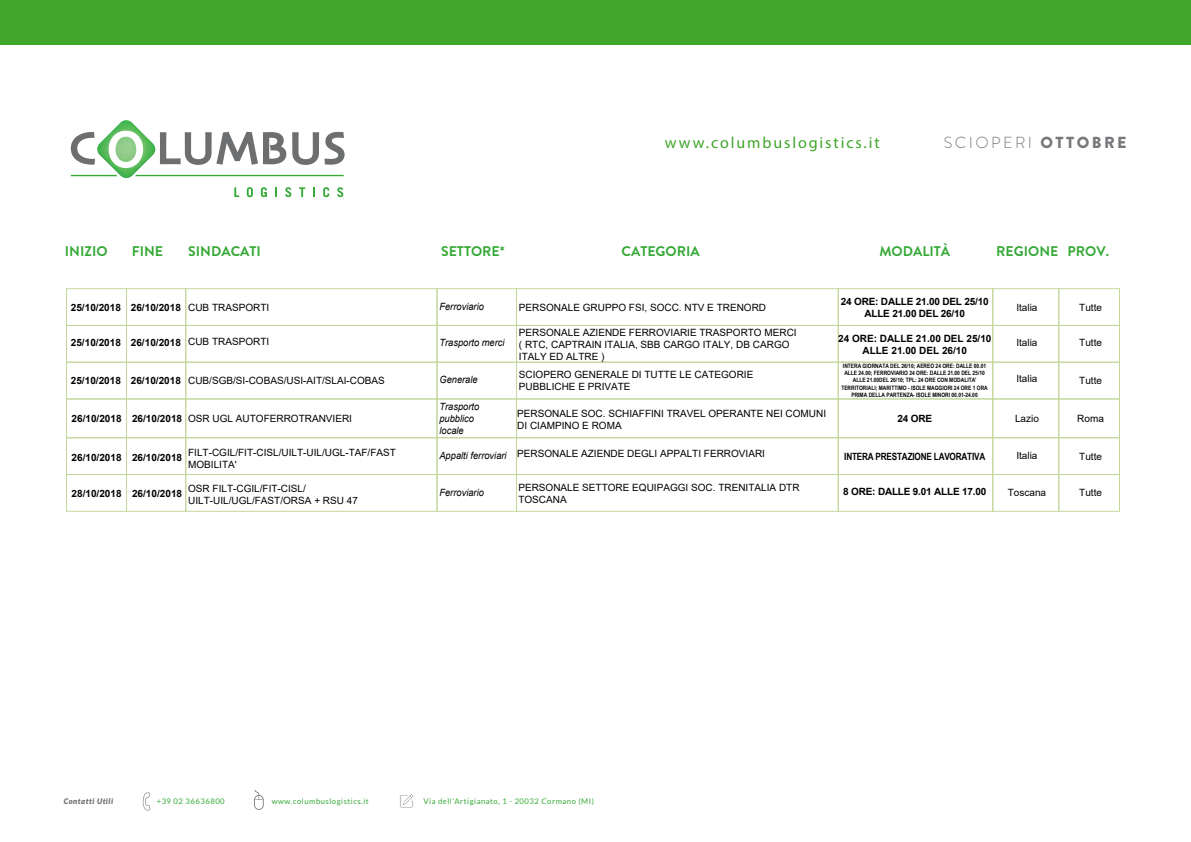
<style>
.page{position:relative;width:1191px;height:842px;background:#fff}
.page>*{position:absolute;margin:0;border:0;box-sizing:border-box;transform-origin:0 0}
.t1{font:16px "Myriad Pro";letter-spacing:.12em;color:#40a52b}
.t2{font:300 16px "Brandon Grotesque";letter-spacing:.155em;color:#77787b}
.t3{font:700 14px "Brandon Grotesque";color:#35a936}
.t4{font:10px/12px "Arial";color:#000}
.t5{font:700 10px/12px "Arial";color:#000;text-align:center}
.t6{font:italic 10px/12px "Arial";color:#000;scale:.93 1}
.t7{font:700 10px/12px "Arial";letter-spacing:-.02em;color:#000;text-align:center}
.t8{font:700 10px "Arial Narrow";letter-spacing:-.02em;color:#000}
.t9{font:7.7px "Lato";letter-spacing:.065em;color:#35a936}
.t10{font:italic 900 7.7px "Lato";letter-spacing:.065em;color:#6d6e70}
.t11{font:700 6px/7.2px "Arial Narrow";color:#000;text-align:center}
.s1{font-weight:900}
.s2{font-weight:400}
</style>
<div class="page">
<svg style="left:234px;top:187px;width:5px;height:10px"></svg>
<svg style="left:247px;top:187px;width:6px;height:10px"></svg>
<svg style="left:261px;top:187px;width:6px;height:10px"></svg>
<svg style="left:275px;top:187px;width:2px;height:10px"></svg>
<svg style="left:285px;top:187px;width:6px;height:10px"></svg>
<svg style="left:299px;top:187px;width:6px;height:10px"></svg>
<svg style="left:313px;top:187px;width:2px;height:10px"></svg>
<svg style="left:323px;top:187px;width:6px;height:10px"></svg>
<svg style="left:337px;top:187px;width:6px;height:10px"></svg>
<svg style="left:155px;top:175px;width:189px;height:1px"></svg>
<svg style="left:71px;top:175px;width:26px;height:1px"></svg>
<img style="left:97px;top:120px;width:58px;height:58px">
<svg style="left:109px;top:131px;width:34px;height:37px"></svg>
<svg style="left:71px;top:132px;width:24px;height:33px"></svg>
<svg style="left:160px;top:132px;width:185px;height:33px"></svg>
<svg style="left:254px;top:790px;width:10px;height:20px"></svg>
<svg style="left:400px;top:794px;width:14px;height:14px"></svg>
<svg style="left:142px;top:792px;width:8px;height:19px"></svg>
<div style="left:0;top:0;width:1191px;height:45px;background:#40a52b"></div>
<div style="left:126px;top:289px;width:60px;height:37px;border:1px solid #c4d79b"></div>
<div style="left:993px;top:289px;width:66px;height:37px;border:1px solid #c4d79b"></div>
<div style="left:1059px;top:289px;width:61px;height:37px;border:1px solid #c4d79b"></div>
<div style="left:66px;top:325px;width:61px;height:37px;border:1px solid #c4d79b"></div>
<div style="left:126px;top:325px;width:60px;height:37px;border:1px solid #c4d79b"></div>
<div style="left:186px;top:325px;width:251px;height:37px;border:1px solid #c4d79b"></div>
<div style="left:437px;top:325px;width:80px;height:37px;border:1px solid #c4d79b"></div>
<div style="left:516px;top:325px;width:322px;height:37px;border:1px solid #c4d79b"></div>
<div style="left:838px;top:325px;width:155px;height:37px;border:1px solid #c4d79b"></div>
<div style="left:993px;top:325px;width:66px;height:37px;border:1px solid #c4d79b"></div>
<div style="left:1059px;top:325px;width:61px;height:37px;border:1px solid #c4d79b"></div>
<div style="left:66px;top:362px;width:61px;height:37px;border:1px solid #c4d79b"></div>
<div style="left:126px;top:362px;width:60px;height:37px;border:1px solid #c4d79b"></div>
<div style="left:186px;top:362px;width:251px;height:37px;border:1px solid #c4d79b"></div>
<div style="left:437px;top:362px;width:80px;height:37px;border:1px solid #c4d79b"></div>
<div style="left:516px;top:362px;width:322px;height:37px;border:1px solid #c4d79b"></div>
<div style="left:838px;top:362px;width:155px;height:37px;border:1px solid #c4d79b"></div>
<div style="left:993px;top:362px;width:66px;height:37px;border:1px solid #c4d79b"></div>
<div style="left:1059px;top:362px;width:61px;height:37px;border:1px solid #c4d79b"></div>
<div style="left:66px;top:399px;width:61px;height:39px;border:1px solid #c4d79b"></div>
<div style="left:126px;top:399px;width:60px;height:39px;border:1px solid #c4d79b"></div>
<div style="left:186px;top:399px;width:251px;height:39px;border:1px solid #c4d79b"></div>
<div style="left:437px;top:399px;width:80px;height:39px;border:1px solid #c4d79b"></div>
<div style="left:516px;top:399px;width:322px;height:39px;border:1px solid #c4d79b"></div>
<div style="left:838px;top:399px;width:155px;height:39px;border:1px solid #c4d79b"></div>
<div style="left:993px;top:399px;width:66px;height:39px;border:1px solid #c4d79b"></div>
<div style="left:1059px;top:399px;width:61px;height:39px;border:1px solid #c4d79b"></div>
<div style="left:66px;top:438px;width:61px;height:37px;border:1px solid #c4d79b"></div>
<div style="left:126px;top:438px;width:60px;height:37px;border:1px solid #c4d79b"></div>
<div style="left:186px;top:438px;width:251px;height:37px;border:1px solid #c4d79b"></div>
<div style="left:437px;top:438px;width:80px;height:37px;border:1px solid #c4d79b"></div>
<div style="left:516px;top:438px;width:322px;height:37px;border:1px solid #c4d79b"></div>
<div style="left:838px;top:438px;width:155px;height:37px;border:1px solid #c4d79b"></div>
<div style="left:993px;top:438px;width:66px;height:37px;border:1px solid #c4d79b"></div>
<div style="left:1059px;top:438px;width:61px;height:37px;border:1px solid #c4d79b"></div>
<div style="left:66px;top:474px;width:61px;height:37px;border:1px solid #c4d79b"></div>
<div style="left:126px;top:474px;width:60px;height:37px;border:1px solid #c4d79b"></div>
<div style="left:186px;top:474px;width:251px;height:37px;border:1px solid #c4d79b"></div>
<div style="left:437px;top:474px;width:80px;height:37px;border:1px solid #c4d79b"></div>
<div style="left:516px;top:474px;width:322px;height:37px;border:1px solid #c4d79b"></div>
<div style="left:838px;top:474px;width:155px;height:37px;border:1px solid #c4d79b"></div>
<div style="left:993px;top:474px;width:66px;height:37px;border:1px solid #c4d79b"></div>
<div style="left:1059px;top:474px;width:61px;height:37px;border:1px solid #c4d79b"></div>
<h1 class="t1" style="left:665px;top:133px;width:216px">www.columbuslogistics.it</h1>
<h1 class="t2" style="left:944px;top:132px;width:185px">SCIOPERI <span class="s1">OTTOBRE</span></h1>
<h2 class="t3" style="left:65px;top:241px;width:44px">INIZIO</h2>
<h2 class="t3" style="left:132px;top:241px;width:33px">FINE</h2>
<h2 class="t3" style="left:188px;top:241px;width:74px">SINDACATI</h2>
<h2 class="t3" style="left:441px;top:241px;width:65px">SETTORE*</h2>
<h2 class="t3" style="left:621px;top:241px;width:80px">CATEGORIA</h2>
<h2 class="t3" style="left:879px;top:241px;width:72px">MODALITÀ</h2>
<h2 class="t3" style="left:996px;top:241px;width:114px">REGIONE PROV.</h2>
<p class="t4" style="left:519px;top:302px;width:249px">PERSONALE GRUPPO FSI, SOCC. NTV E TRENORD</p>
<p class="t7" style="left:841px;top:296px;width:149px">24 ORE: DALLE 21.00 DEL 25/10<br>ALLE 21.00 DEL 26/10</p>
<p class="t5" style="left:838px;top:332px;width:155px">24 ORE: DALLE 21.00 DEL 25/10<br>ALLE 21.00 DEL 26/10</p>
<p class="t5" style="left:71px;top:302px;width:200px">25/10/2018 26/10/2018 <span class="s2">CUB TRASPORTI</span></p>
<p class="t6" style="left:439px;top:301px;width:49px">Ferroviario</p>
<p class="t6" style="left:439px;top:337px;width:72px">Trasporto merci</p>
<p class="t6" style="left:439px;top:373px;width:43px">Generale</p>
<p class="t6" style="left:439px;top:400px;width:44px">Trasporto pubblico locale</p>
<p class="t6" style="left:439px;top:449px;width:74px">Appalti ferroviari</p>
<p class="t6" style="left:439px;top:487px;width:49px">Ferroviario</p>
<p class="t4" style="left:1016px;top:301px;width:23px">Italia</p>
<p class="t4" style="left:1079px;top:301px;width:24px">Tutte</p>
<p class="t4" style="left:1016px;top:337px;width:23px">Italia</p>
<p class="t4" style="left:1079px;top:337px;width:24px">Tutte</p>
<p class="t4" style="left:1016px;top:373px;width:23px">Italia</p>
<p class="t4" style="left:1079px;top:374px;width:24px">Tutte</p>
<p class="t4" style="left:519px;top:326px;width:279px">PERSONALE AZIENDE FERROVIARIE TRASPORTO MERCI ( RTC, CAPTRAIN ITALIA, SBB CARGO ITALY, DB CARGO<br>ITALY ED ALTRE )</p>
<p class="t4" style="left:519px;top:368px;width:236px">SCIOPERO GENERALE DI TUTTE LE CATEGORIE<br>PUBBLICHE E PRIVATE</p>
<p class="t4" style="left:188px;top:336px;width:83px">CUB TRASPORTI</p>
<p class="t4" style="left:188px;top:374px;width:198px">CUB/SGB/SI-COBAS/USI-AIT/SLAI-COBAS</p>
<p class="t5" style="left:71px;top:337px;width:112px">25/10/2018 26/10/2018</p>
<p class="t5" style="left:71px;top:374px;width:112px">25/10/2018 26/10/2018</p>
<p class="t5" style="left:72px;top:413px;width:112px">26/10/2018 26/10/2018</p>
<p class="t5" style="left:72px;top:451px;width:112px">26/10/2018 26/10/2018</p>
<p class="t5" style="left:72px;top:487px;width:112px">28/10/2018 26/10/2018</p>
<p class="t11" style="left:841px;top:362px;width:148px">INTERA GIORNATA DEL 26/10; AEREO 24 ORE: DALLE 00.01<br>ALLE 24.00; FERROVIARIO 24 ORE: DALLE 21.00 DEL 25/10<br>ALLE 21.00DEL 26/10; TPL: 24 ORE CON MODALITA' TERRITORIALI; MARITTIMO - ISOLE MAGGIORI 24 ORE 1 ORA PRIMA DELLA PARTENZA- ISOLE MINORI 00.01-24.00</p>
<p class="t4" style="left:188px;top:412px;width:165px">OSR UGL AUTOFERROTRANVIERI</p>
<p class="t4" style="left:517px;top:407px;width:310px">PERSONALE SOC. SCHIAFFINI TRAVEL OPERANTE NEI COMUNI<br>DI CIAMPINO E ROMA</p>
<p class="t4" style="left:1015px;top:412px;width:25px">Lazio</p>
<p class="t4" style="left:1077px;top:412px;width:28px">Roma</p>
<p class="t4" style="left:188px;top:447px;width:209px">FILT-CGIL/FIT-CISL/UILT-UIL/UGL-TAF/FAST<br>MOBILITA'</p>
<p class="t4" style="left:517px;top:448px;width:249px">PERSONALE AZIENDE DEGLI APPALTI FERROVIARI</p>
<p class="t8" style="left:844px;top:449px;width:143px">INTERA PRESTAZIONE LAVORATIVA</p>
<p class="t4" style="left:1016px;top:450px;width:23px">Italia</p>
<p class="t4" style="left:1079px;top:451px;width:24px">Tutte</p>
<p class="t4" style="left:188px;top:483px;width:171px">OSR FILT-CGIL/FIT-CISL/<br>UILT-UIL/UGL/FAST/ORSA + RSU 47</p>
<p class="t4" style="left:518px;top:481px;width:283px">PERSONALE SETTORE EQUIPAGGI SOC. TRENITALIA DTR<br>TOSCANA</p>
<p class="t7" style="left:843px;top:486px;width:144px">8 ORE: DALLE 9.01 ALLE 17.00</p>
<p class="t4" style="left:1008px;top:487px;width:40px">Toscana</p>
<p class="t4" style="left:1079px;top:487px;width:24px">Tutte</p>
<p class="t5" style="left:898px;top:413px;width:36px">24 ORE</p>
<p class="t10" style="left:64px;top:796px;width:51px">Contatti Utili</p>
<p class="t9" style="left:157px;top:797px;width:70px">+39 02 36636800</p>
<p class="t9" style="left:272px;top:797px;width:99px">www.columbuslogistics.it</p>
<p class="t9" style="left:424px;top:797px;width:172px">Via dell’Artigianato, 1 - 20032 Cormano (MI)</p>
</div>
